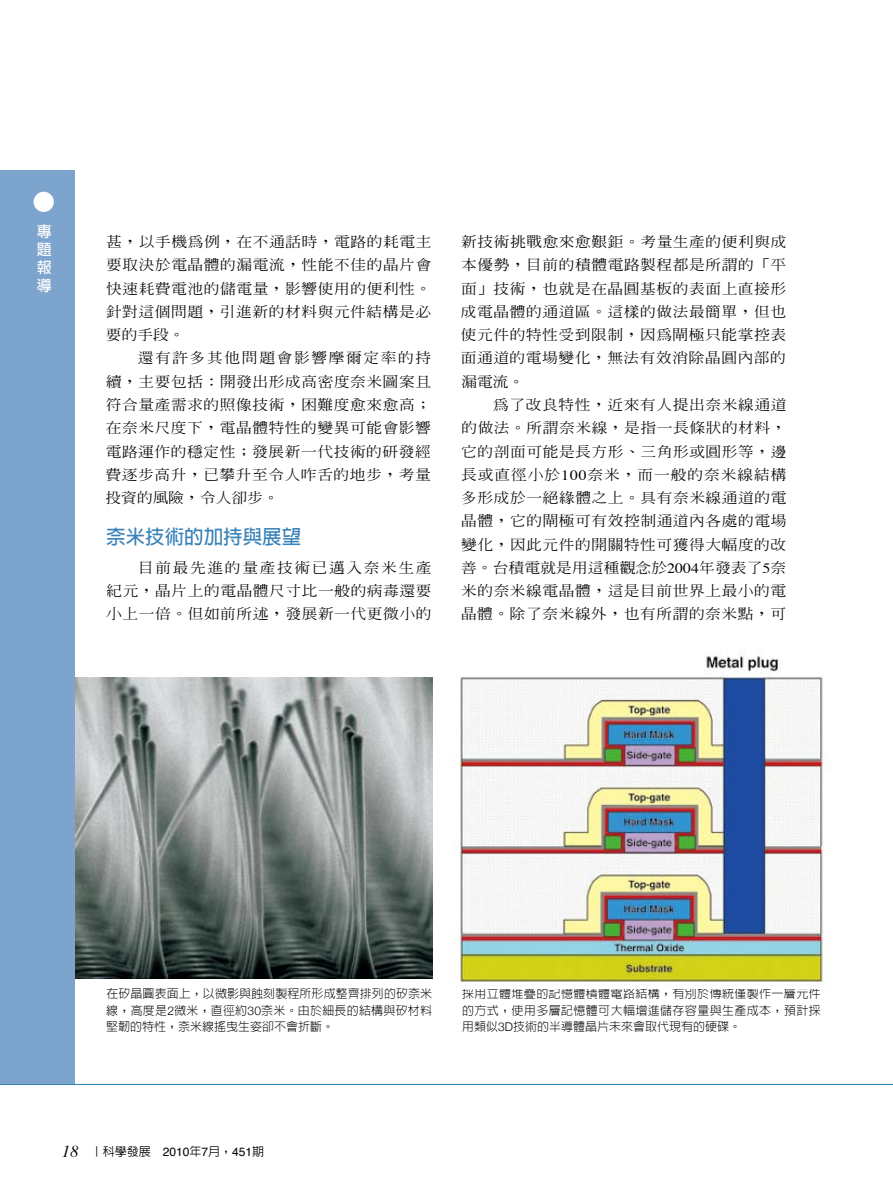
<style>
.page{position:relative;width:893px;height:1191px;background:#fff}
.page>*{position:absolute;margin:0;border:0;box-sizing:border-box;transform-origin:0 0}
.t1{font:700 19.5px "AR Hei B5";color:#3a83b8}
.t2{font:700 15px/18px "AR Hei B5";color:#fff;text-align:justify}
.t3{font:500 14.1px/23.2px "AR Ming B5";letter-spacing:.035em;color:#000;text-align:justify;scale:1.11 1}
.t4{font:300 12px/16.5px "AR Hei B5";letter-spacing:.005em;color:#000;text-align:justify}
.t5{font:500 12px "AR Hei B5";color:#000}
.s1{font-family:"Times";font-weight:400}
.s2{font-family:"Helvetica Neue"}
.s3{font-family:"Times";font-weight:400;font-style:italic;font-size:16.5px}
.s4{font-family:"Helvetica";font-weight:400}
</style>
<div class="page">
<img style="left:453px;top:650px;width:377px;height:337px">
<img style="left:74px;top:678px;width:358px;height:301px">
<div style="left:0;top:170px;width:74px;height:914px;background:#7da4cc"></div>
<div style="left:34px;top:192px;width:20px;height:20px;background:#fff;border-radius:50%"></div>
<hr style="left:0;top:1084px;width:893px;height:1px;background:#3a83b8">
<p class="t2" style="left:37px;top:222px;width:16px">專題報導</p>
<p class="t3" style="left:106px;top:230px;width:295px">甚，以手機為例，在不通話時，電路的耗電主要取決於電晶體的漏電流，性能不佳的晶片會快速耗費電池的儲電量，影響使用的便利性。針對這個問題，引進新的材料與元件結構是必要的手段。</p>
<p class="t3" style="left:106px;top:346px;width:295px;text-indent:32px">還有許多其他問題會影響摩爾定率的持續，主要包括：開發出形成高密度奈米圖案且符合量產需求的照像技術，困難度愈來愈高；在奈米尺度下，電晶體特性的變異可能會影響電路運作的穩定性；發展新一代技術的研發經費逐步高升，已攀升至令人咋舌的地步，考量投資的風險，令人卻步。</p>
<h1 class="t1" style="left:106px;top:527px;width:196px">奈米技術的加持與展望</h1>
<p class="t3" style="left:106px;top:556px;width:295px;text-indent:32px">目前最先進的量產技術已邁入奈米生產紀元，晶片上的電晶體尺寸比一般的病毒還要小上一倍。但如前所述，發展新一代更微小的</p>
<p class="t3" style="left:461px;top:230px;width:295px">新技術挑戰愈來愈艱鉅。考量生產的便利與成本優勢，目前的積體電路製程都是所謂的「平面」技術，也就是在晶圓基板的表面上直接形成電晶體的通道區。這樣的做法最簡單，但也使元件的特性受到限制，因為閘極只能掌控表面通道的電場變化，無法有效消除晶圓內部的漏電流。</p>
<p class="t3" style="left:461px;top:393px;width:295px;text-indent:32px">為了改良特性，近來有人提出奈米線通道的做法。所謂奈米線，是指一長條狀的材料，它的剖面可能是長方形、三角形或圓形等，邊長或直徑小於<span class="s1">100</span>奈米，而一般的奈米線結構多形成於一絕緣體之上。具有奈米線通道的電晶體，它的閘極可有效控制通道內各處的電場變化，因此元件的開關特性可獲得大幅度的改善。台積電就是用這種觀念於<span class="s1">2004</span>年發表了<span class="s1">5</span>奈米的奈米線電晶體，這是目前世界上最小的電晶體。除了奈米線外，也有所謂的奈米點，可</p>
<p class="t4" style="left:106px;top:985px;width:328px">在矽晶圓表面上，以微影與蝕刻製程所形成整齊排列的矽奈米線，高度是<span class="s2">2</span>微米，直徑約<span class="s2">30</span>奈米。由於細長的結構與矽材料堅韌的特性，奈米線搖曳生姿卻不會折斷。</p>
<p class="t4" style="left:462px;top:985px;width:360px">採用立體堆疊的記憶體積體電路結構，有別於傳統僅製作一層元件的方式，使用多層記憶體可大幅增進儲存容量與生產成本，預計採用類似<span class="s2">3D</span>技術的半導體晶片未來會取代現有的硬碟。</p>
<p class="t5" style="left:62px;top:1145px;width:204px"><span class="s3">18</span> ｜科學發展 <span class="s4">2010</span>年<span class="s4">7</span>月，<span class="s4">451</span>期</p>
</div>
